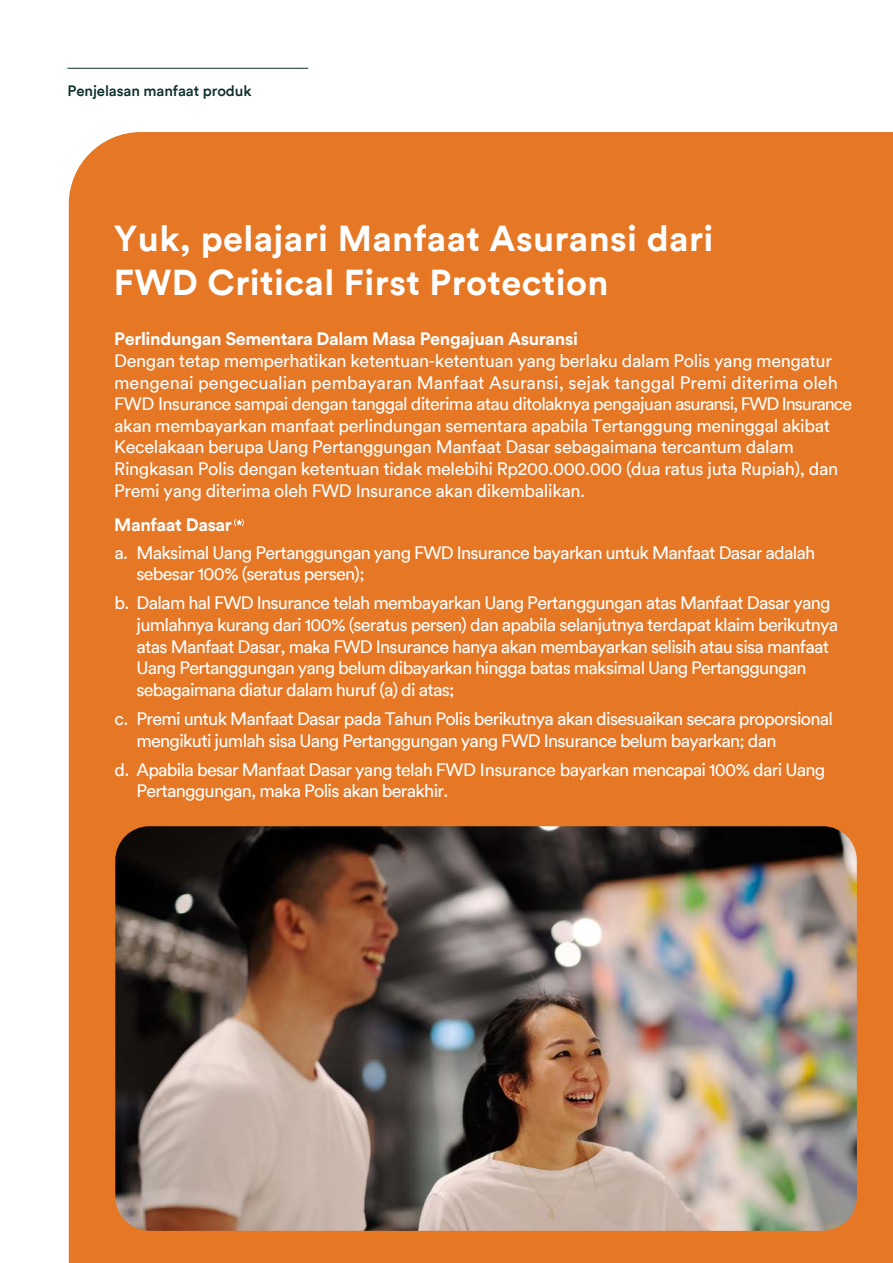
<style>
.page{position:relative;width:893px;height:1263px;background:#fff}
.page>*{position:absolute;margin:0;border:0;box-sizing:border-box;transform-origin:0 0}
.t1{font:700 36px/43.8px "FWD Circular TT";letter-spacing:.01em;color:#fff}
.t2{font:18px/21.6px "FWD Circular TT";letter-spacing:-.04em;color:#fff}
.t3{font:18px/21.6px "FWD Circular TT";letter-spacing:-.02em;color:#fff}
.t4{font:700 18px "FWD Circular TT";letter-spacing:-.02em;color:#fff}
.t5{font:500 15px "FWD Circular TT";letter-spacing:-.005em;color:#0d2f2d}
</style>
<div class="page">
<hr style="left:68px;top:68px;width:240px;height:1px;background:#0d2f2d">
<div style="left:69px;top:132px;width:824px;height:1131px;background:#e57725"></div>
<img style="left:115px;top:826px;width:742px;height:405px">
<svg style="left:234px;top:519px;width:10px;height:7px"></svg>
<p class="t5" style="left:68px;top:84px;width:186px">Penjelasan manfaat produk</p>
<h1 class="t1" style="left:114px;top:218px;width:601px">Yuk, pelajari Manfaat Asuransi dari<br>FWD Critical First Protection</h1>
<p class="t4" style="left:114px;top:331px;width:465px">Perlindungan Sementara Dalam Masa Pengajuan Asuransi</p>
<p class="t3" style="left:114px;top:351px;width:739px">Dengan tetap memperhatikan ketentuan-ketentuan yang berlaku dalam Polis yang mengatur mengenai pengecualian pembayaran Manfaat Asuransi, sejak tanggal Premi diterima oleh FWD Insurance sampai dengan tanggal diterima atau ditolaknya pengajuan asuransi, FWD Insurance akan membayarkan manfaat perlindungan sementara apabila Tertanggung meninggal akibat Kecelakaan berupa Uang Pertanggungan Manfaat Dasar sebagaimana tercantum dalam Ringkasan Polis dengan ketentuan tidak melebihi Rp200.000.000 (dua ratus juta Rupiah), dan Premi yang diterima oleh FWD Insurance akan dikembalikan.</p>
<p class="t4" style="left:114px;top:516px;width:119px">Manfaat Dasar</p>
<p class="t2" style="left:137px;top:543px;width:680px">Maksimal Uang Pertanggungan yang FWD Insurance bayarkan untuk Manfaat Dasar adalah sebesar 100% (seratus persen);</p>
<p class="t2" style="left:137px;top:593px;width:703px;text-indent:-22px">b. Dalam hal FWD Insurance telah membayarkan Uang Pertanggungan atas Manfaat Dasar yang jumlahnya kurang dari 100% (seratus persen) dan apabila selanjutnya terdapat klaim berikutnya atas Manfaat Dasar, maka FWD Insurance hanya akan membayarkan selisih atau sisa manfaat Uang Pertanggungan yang belum dibayarkan hingga batas maksimal Uang Pertanggungan sebagaimana diatur dalam huruf (a) di atas;</p>
<p class="t2" style="left:137px;top:709px;width:698px;text-indent:-22px">c. Premi untuk Manfaat Dasar pada Tahun Polis berikutnya akan disesuaikan secara proporsional mengikuti jumlah sisa Uang Pertanggungan yang FWD Insurance belum bayarkan; dan</p>
<p class="t2" style="left:137px;top:759px;width:690px;text-indent:-22px">d. Apabila besar Manfaat Dasar yang telah FWD Insurance bayarkan mencapai 100% dari Uang<br>Pertanggungan, maka Polis akan berakhir.</p>
<p class="t2" style="left:115px;top:543px;width:15px">a.</p>
</div>
